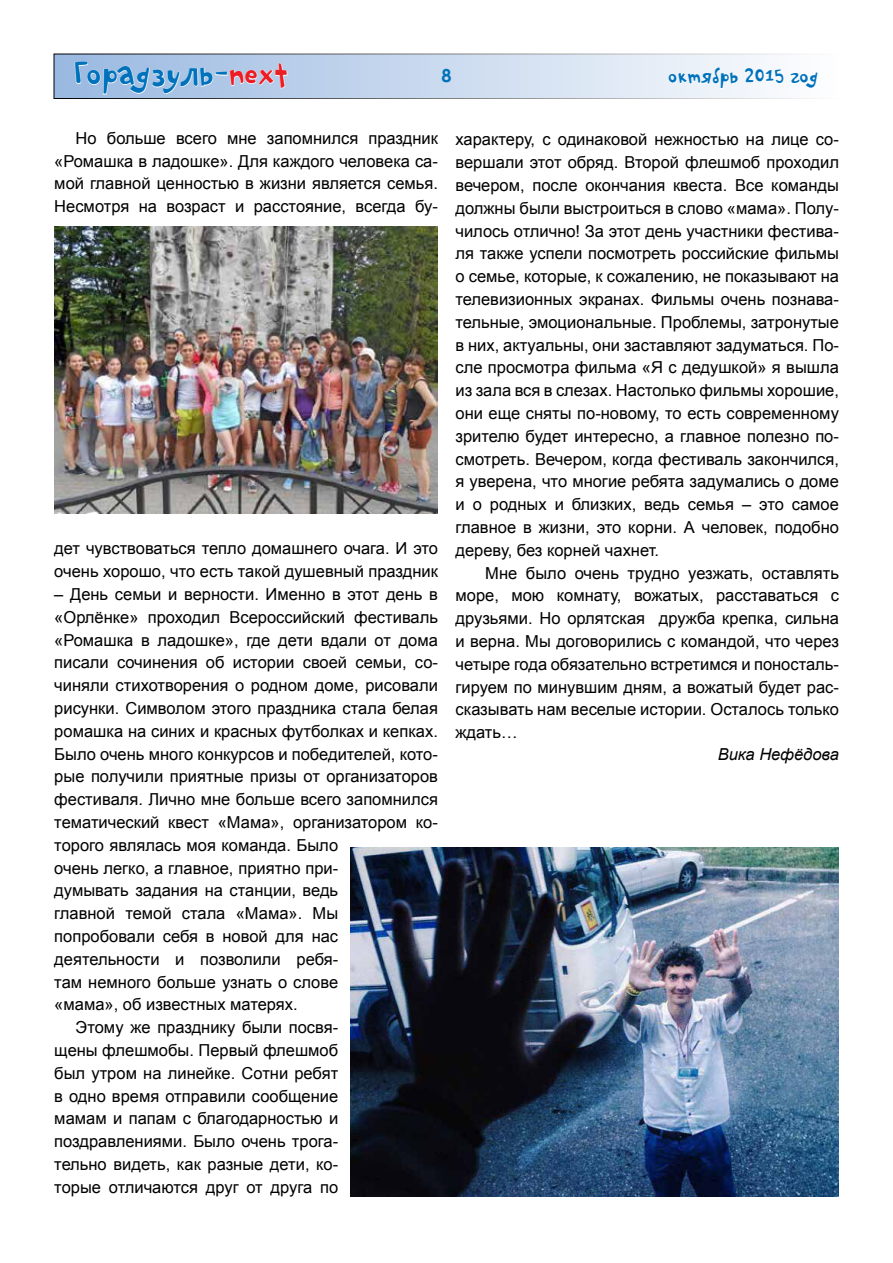
<style>
.page{position:relative;width:893px;height:1263px;background:#fff}
.page>*{position:absolute;margin:0;border:0;box-sizing:border-box;transform-origin:0 0}
.t1{font:45px "PF Playskool Pro";color:#0072bc}
.t2{font:27px "PF Playskool Pro";color:#0072bc}
.t3{font:700 18px "Century Gothic";color:#0072bc}
.t4{font:16.5px/22.8px "Arial";color:#000;text-align:justify}
.t5{font:italic 16.5px "Arial";color:#000}
.s1{color:#ed1d24}
</style>
<div class="page">
<div style="left:54px;top:54px;width:785px;height:45px;background:linear-gradient(to right,#99b8e1,#fefefe)"></div>
<svg style="left:668px;top:67px;width:70px;height:22px"></svg>
<svg style="left:744px;top:68px;width:40px;height:17px"></svg>
<svg style="left:790px;top:67px;width:28px;height:23px"></svg>
<svg style="left:74px;top:61px;width:214px;height:38px;background:#b0c6e3"></svg>
<img style="left:351px;top:848px;width:488px;height:348px">
<img style="left:54px;top:226px;width:384px;height:288px">
<h1 class="t1" style="left:73px;top:53px;width:217px">Горадзуль-<span class="s1">next</span></h1>
<p class="t3" style="left:441px;top:62px;width:12px">8</p>
<h2 class="t2" style="left:668px;top:64px;width:151px">октябрь 2015 год</h2>
<p class="t4" style="left:54px;top:127px;width:385px;text-indent:21px">Но больше всего мне запомнился праздник «Ромашка в ладошке». Для каждого человека са&shy;мой главной ценностью в жизни является семья.<br>Несмотря на возраст и расстояние, всегда бу-</p>
<p class="t4" style="left:455px;top:128px;width:385px">характеру, с одинаковой нежностью на лице со&shy;вершали этот обряд. Второй флешмоб проходил вечером, после окончания квеста. Все команды должны были выстроиться в слово «мама». Полу&shy;чилось отлично! За этот день участники фестива&shy;ля также успели посмотреть российские фильмы о семье, которые, к сожалению, не показывают на телевизионных экранах. Фильмы очень познава&shy;тельные, эмоциональные. Проблемы, затронутые в них, актуальны, они заставляют задуматься. По&shy;сле просмотра фильма «Я с дедушкой» я вышла из зала вся в слезах. Настолько фильмы хорошие, они еще сняты по-новому, то есть современному зрителю будет интересно, а главное полезно по&shy;смотреть. Вечером, когда фестиваль закончился, я уверена, что многие ребята задумались о доме и о родных и близких, ведь семья – это самое главное в жизни, это корни. А человек, подобно дереву, без корней чахнет.</p>
<p class="t4" style="left:455px;top:562px;width:385px;text-indent:30px">Мне было очень трудно уезжать, оставлять море, мою комнату, вожатых, расставаться с друзьями. Но орлятская дружба крепка, сильна и верна. Мы договорились с командой, что через четыре года обязательно встретимся и поносталь&shy;гируем по минувшим дням, а вожатый будет рас&shy;сказывать нам веселые истории. Осталось только ждать…</p>
<p class="t5" style="left:718px;top:743px;width:123px">Вика Нефёдова</p>
<p class="t4" style="left:54px;top:537px;width:385px">дет чувствоваться тепло домашнего очага. И это очень хорошо, что есть такой душевный праздник</p>
<p class="t4" style="left:54px;top:583px;width:385px">– День семьи и верности. Именно в этот день в</p>
<p class="t4" style="left:54px;top:606px;width:385px">«Орлёнке» проходил Всероссийский фестиваль</p>
<p class="t4" style="left:54px;top:628px;width:385px">«Ромашка в ладошке», где дети вдали от дома</p>
<p class="t4" style="left:54px;top:651px;width:385px">писали сочинения об истории своей семьи, со-</p>
<p class="t4" style="left:54px;top:674px;width:385px">чиняли стихотворения о родном доме, рисовали</p>
<p class="t4" style="left:54px;top:697px;width:385px">рисунки. Символом этого праздника стала белая</p>
<p class="t4" style="left:54px;top:720px;width:385px">ромашка на синих и красных футболках и кепках.</p>
<p class="t4" style="left:54px;top:742px;width:385px">Было очень много конкурсов и победителей, кото-</p>
<p class="t4" style="left:54px;top:765px;width:385px">рые получили приятные призы от организаторов</p>
<p class="t4" style="left:54px;top:788px;width:385px">фестиваля. Лично мне больше всего запомнился</p>
<p class="t4" style="left:54px;top:811px;width:385px">тематический квест «Мама», организатором ко-</p>
<p class="t4" style="left:54px;top:834px;width:285px">торого являлась моя команда. Было</p>
<p class="t4" style="left:54px;top:856px;width:285px">очень легко, а главное, приятно при-</p>
<p class="t4" style="left:54px;top:879px;width:285px">думывать задания на станции, ведь</p>
<p class="t4" style="left:54px;top:902px;width:285px">главной темой стала «Мама». Мы</p>
<p class="t4" style="left:54px;top:925px;width:285px">попробовали себя в новой для нас</p>
<p class="t4" style="left:54px;top:948px;width:285px">деятельности и позволили ребя-</p>
<p class="t4" style="left:54px;top:970px;width:285px">там немного больше узнать о слове</p>
<p class="t4" style="left:54px;top:993px;width:245px">«мама», об известных матерях.</p>
<p class="t4" style="left:76px;top:1016px;width:264px">Этому же празднику были посвя-</p>
<p class="t4" style="left:54px;top:1039px;width:285px">щены флешмобы. Первый флешмоб</p>
<p class="t4" style="left:54px;top:1062px;width:285px">был утром на линейке. Сотни ребят</p>
<p class="t4" style="left:54px;top:1084px;width:285px">в одно время отправили сообщение</p>
<p class="t4" style="left:54px;top:1107px;width:285px">мамам и папам с благодарностью и</p>
<p class="t4" style="left:54px;top:1130px;width:285px">поздравлениями. Было очень трога-</p>
<p class="t4" style="left:54px;top:1153px;width:285px">тельно видеть, как разные дети, ко-</p>
<p class="t4" style="left:54px;top:1176px;width:285px">торые отличаются друг от друга по</p>
</div>
